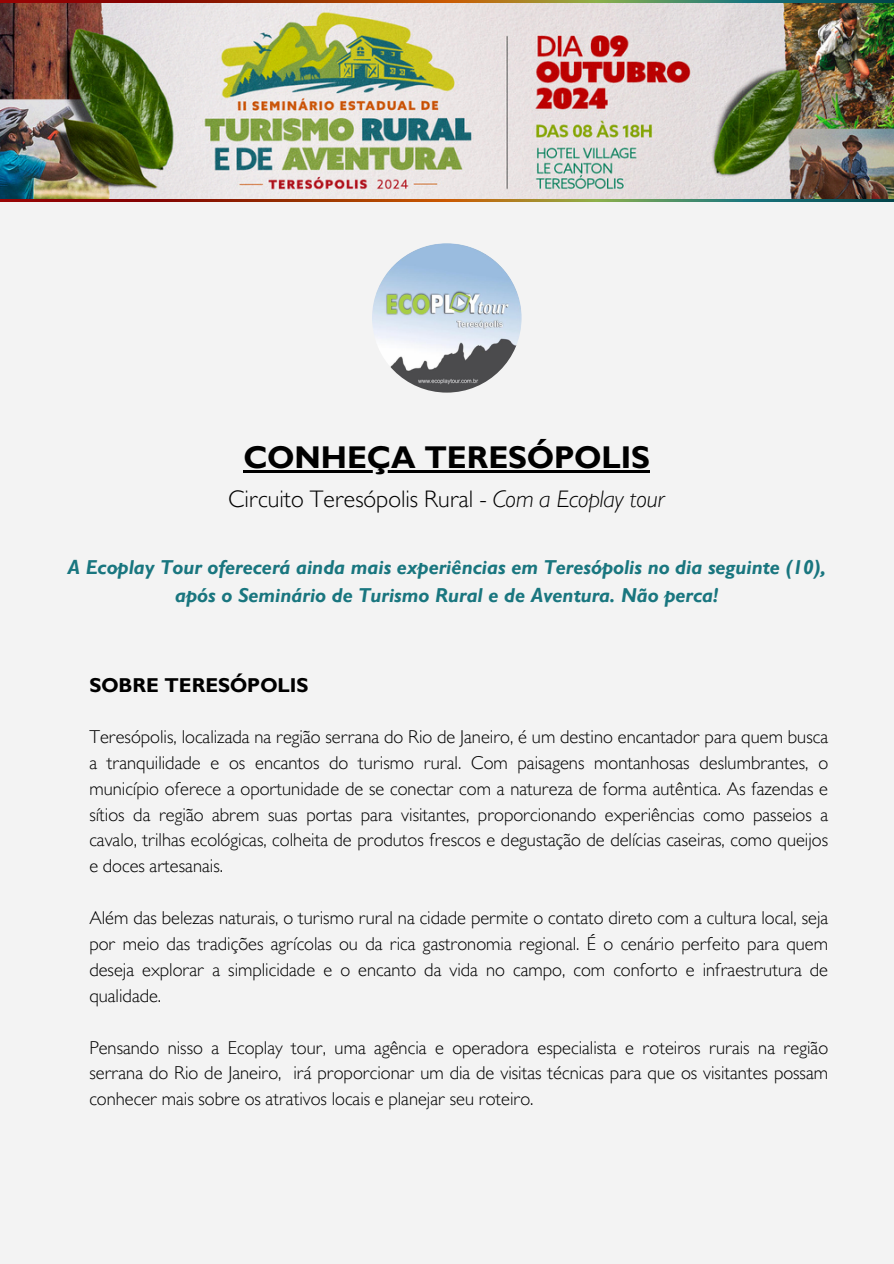
<style>
.page{position:relative;width:894px;height:1264px;background:#fff}
.page>*{position:absolute;margin:0;border:0;box-sizing:border-box;transform-origin:0 0}
.t1{font:700 31.5px "Gill Sans MT Std";color:#000}
.t2{font:300 23.85px "Gill Sans MT Std";color:#000}
.t3{font:italic 700 20.1px/28.2px "Gill Sans MT Std";color:#19767f;text-align:center}
.t4{font:700 20.1px "Gill Sans MT Std";color:#000}
.t5{font:300 18.6px/25.8px "Gill Sans MT Std";color:#000;text-align:justify}
.s1{font-style:italic}
</style>
<div class="page">
<div style="left:0;top:0;width:893px;height:1263px;background:#f3f3f3"></div>
<img style="left:0;top:2px;width:893px;height:197px">
<hr style="left:298px;top:0;width:149px;height:2px;background:#fff">
<hr style="left:148px;top:0;width:150px;height:2px;background:#fff">
<hr style="left:0;top:0;width:150px;height:2px;background:#fff">
<hr style="left:446px;top:0;width:149px;height:2px;background:#fff">
<hr style="left:595px;top:0;width:149px;height:2px;background:#fff">
<hr style="left:743px;top:0;width:150px;height:2px;background:#fff">
<hr style="left:298px;top:199px;width:149px;height:2px;background:#fff">
<hr style="left:148px;top:199px;width:150px;height:2px;background:#fff">
<hr style="left:0;top:199px;width:150px;height:2px;background:#fff">
<hr style="left:446px;top:199px;width:149px;height:2px;background:#fff">
<hr style="left:595px;top:199px;width:149px;height:2px;background:#fff">
<hr style="left:743px;top:199px;width:150px;height:2px;background:#fff">
<img style="left:372px;top:243px;width:149px;height:149px;border-radius:50%">
<hr style="left:243px;top:470px;width:406px;height:2px;background:#000">
<p class="t1" style="left:243px;top:446px;width:407px">CONHEÇA TERESÓPOLIS</p>
<p class="t2" style="left:228px;top:491px;width:438px">Circuito Teresópolis Rural - <span class="s1">Com a Ecoplay tour</span></p>
<p class="t3" style="left:67px;top:556px;width:759px">A Ecoplay Tour oferecerá ainda mais experiências em Teresópolis no dia seguinte (10), após o Seminário de Turismo Rural e de Aventura. Não perca!</p>
<p class="t4" style="left:89px;top:678px;width:220px">SOBRE TERESÓPOLIS</p>
<p class="t5" style="left:89px;top:726px;width:740px">Teresópolis, localizada na região serrana do Rio de Janeiro, é um destino encantador para quem busca a tranquilidade e os encantos do turismo rural. Com paisagens montanhosas deslumbrantes, o município oferece a oportunidade de se conectar com a natureza de forma autêntica. As fazendas e sítios da região abrem suas portas para visitantes, proporcionando experiências como passeios a cavalo, trilhas ecológicas, colheita de produtos frescos e degustação de delícias caseiras, como queijos e doces artesanais.</p>
<p class="t5" style="left:89px;top:907px;width:740px">Além das belezas naturais, o turismo rural na cidade permite o contato direto com a cultura local, seja por meio das tradições agrícolas ou da rica gastronomia regional. É o cenário perfeito para quem deseja explorar a simplicidade e o encanto da vida no campo, com conforto e infraestrutura de qualidade.</p>
<p class="t5" style="left:89px;top:1037px;width:740px">Pensando nisso a Ecoplay tour, uma agência e operadora especialista e roteiros rurais na região serrana do Rio de Janeiro, irá proporcionar um dia de visitas técnicas para que os visitantes possam conhecer mais sobre os atrativos locais e planejar seu roteiro.</p>
</div>
